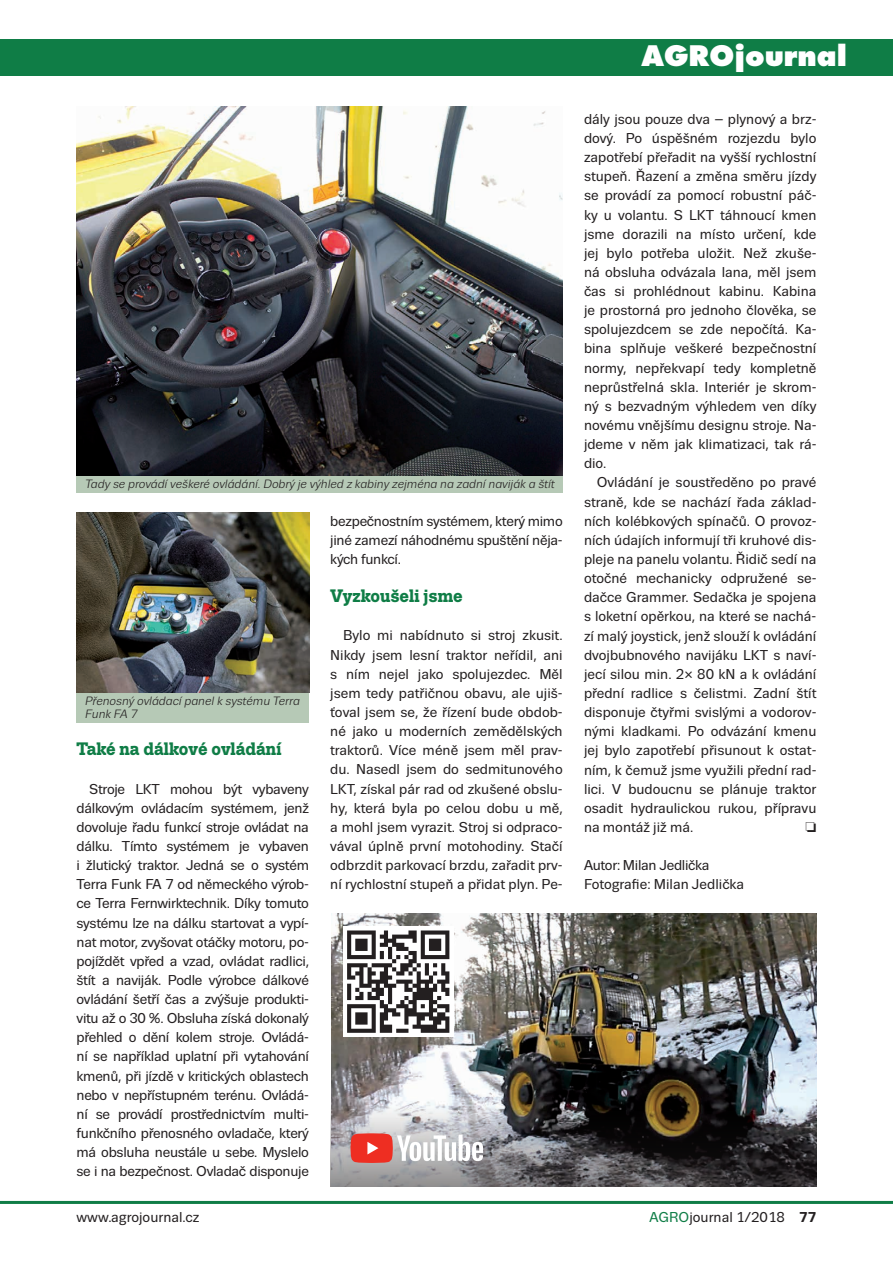
<style>
.page{position:relative;width:893px;height:1263px;background:#fff}
.page>*{position:absolute;margin:0;border:0;box-sizing:border-box;transform-origin:0 0}
.t1{font:800 27.45px "Futura";color:#fff}
.t2{font:700 18px "Trivia Slab";color:#0f7d46}
.t3{font:14.25px/19.2px "Trivia Sans";color:#231f20;text-align:justify}
.t4{font:14.25px/19.2px "Trivia Sans";letter-spacing:-.02em;color:#231f20}
.t5{font:italic 12px/13.5px "Trivia Sans";color:#231f20}
.s1{color:#0f7d46}
.s2{font-weight:700}
</style>
<div class="page">
<div style="left:0;top:39px;width:893px;height:37px;background:#0f7d46"></div>
<div style="left:77px;top:476px;width:486px;height:17px;background:#b6c9b6"></div>
<div style="left:77px;top:692px;width:232px;height:30px;background:#b6c9b6"></div>
<hr style="left:0;top:1201px;width:893px;height:3px;background:#0f7d46">
<img style="left:77px;top:106px;width:486px;height:370px">
<img style="left:77px;top:512px;width:232px;height:180px">
<img style="left:331px;top:913px;width:485px;height:193px">
<svg style="left:330px;top:1106px;width:486px;height:80px;background:#5d5b5b"></svg>
<svg style="left:351px;top:1133px;width:132px;height:30px"></svg>
<div style="left:343px;top:926px;width:110px;height:111px;background:#fff"></div>
<svg style="left:347px;top:930px;width:102px;height:103px"></svg>
<p class="t5" style="left:85px;top:478px;width:471px">Tady se provádí veškeré ovládání. Dobrý je výhled z kabiny zejména na zadní naviják a štít</p>
<p class="t5" style="left:85px;top:694px;width:216px">Přenosný ovládací panel k systému Terra<br>Funk FA 7</p>
<p class="t2" style="left:77px;top:739px;width:206px">Také na dálkové ovládání</p>
<p class="t3" style="left:77px;top:779px;width:234px;text-indent:13px">Stroje LKT mohou být vybaveny dálkovým ovládacím systémem, jenž dovoluje řadu funkcí stroje ovládat na dálku. Tímto systémem je vybaven i žlutický traktor. Jedná se o systém Terra Funk FA 7 od německého výrob&shy;ce Terra Fernwirktechnik. Díky tomuto systému lze na dálku startovat a vypí&shy;nat motor, zvyšovat otáčky motoru, po&shy;pojíždět vpřed a vzad, ovládat radlici, štít a naviják. Podle výrobce dálkové ovládání šetří čas a zvýšuje produkti&shy;vitu až o 30 %. Obsluha získá dokonalý přehled o dění kolem stroje. Ovládá&shy;ní se například uplatní při vytahování kmenů, při jízdě v kritických oblastech nebo v nepřístupném terénu. Ovládá&shy;ní se provádí prostřednictvím multi&shy;funkčního přenosného ovladače, který má obsluha neustále u sebe. Myslelo se i na bezpečnost. Ovladač disponuje</p>
<p class="t3" style="left:330px;top:511px;width:234px">bezpečnostním systémem, který mimo jiné zamezí náhodnému spuštění něja&shy;kých funkcí.</p>
<p class="t2" style="left:330px;top:586px;width:134px">Vyzkoušeli jsme</p>
<p class="t3" style="left:330px;top:626px;width:234px;text-indent:13px">Bylo mi nabídnuto si stroj zkusit.<br>Nikdy jsem lesní traktor neřídil, ani s ním nejel jako spolujezdec. Měl jsem tedy patřičnou obavu, ale ujiš&shy;ťoval jsem se, že řízení bude obdob&shy;né jako u moderních zemědělských traktorů. Více méně jsem měl prav&shy;du. Nasedl jsem do sedmitunového LKT, získal pár rad od zkušené obslu&shy;hy, která byla po celou dobu u mě, a mohl jsem vyrazit. Stroj si odpraco&shy;vával úplně první motohodiny. Stačí odbrzdit parkovací brzdu, zařadit prv&shy;ní rychlostní stupeň a přidat plyn. Pe-</p>
<h1 class="t1" style="left:641px;top:39px;width:207px">AGROjournal</h1>
<p class="t3" style="left:584px;top:110px;width:234px">dály jsou pouze dva – plynový a brz&shy;dový. Po úspěšném rozjezdu bylo zapotřebí přeřadit na vyšší rychlostní stupeň. Řazení a změna směru jízdy se provádí za pomocí robustní páč&shy;ky u volantu. S LKT táhnoucí kmen jsme dorazili na místo určení, kde jej bylo potřeba uložit. Než zkuše&shy;ná obsluha odvázala lana, měl jsem čas si prohlédnout kabinu. Kabina je prostorná pro jednoho člověka, se spolujezdcem se zde nepočítá. Ka&shy;bina splňuje veškeré bezpečnostní normy, nepřekvapí tedy kompletně neprůstřelná skla. Interiér je skrom&shy;ný s bezvadným výhledem ven díky novému vnějšímu designu stroje. Na&shy;jdeme v něm jak klimatizaci, tak rá&shy;dio.</p>
<p class="t3" style="left:584px;top:473px;width:234px;text-indent:13px">Ovládání je soustředěno po pravé straně, kde se nachází řada základ&shy;ních kolébkových spínačů. O provoz&shy;ních údajích informují tři kruhové dis&shy;pleje na panelu volantu. Řidič sedí na otočné mechanicky odpružené se&shy;dačce Grammer. Sedačka je spojena s loketní opěrkou, na které se nachá&shy;zí malý joystick, jenž slouží k ovládání dvojbubnového navijáku LKT s naví&shy;jecí silou min. 2× 80 kN a k ovládání přední radlice s čelistmi. Zadní štít disponuje čtyřmi svislými a vodorov&shy;nými kladkami. Po odvázání kmenu jej bylo zapotřebí přisunout k ostat&shy;ním, k čemuž jsme využili přední rad&shy;lici. V budoucnu se plánuje traktor osadit hydraulickou rukou, přípravu na montáž již má.</p>
<p class="t4" style="left:584px;top:856px;width:162px">Autor: Milan Jedlička<br>Fotografie: Milan Jedlička</p>
<p class="t3" style="left:77px;top:1208px;width:124px">www.agrojournal.cz</p>
<p class="t3" style="left:649px;top:1208px;width:168px"><span class="s1">AGRO</span>journal 1/2018 <span class="s2">77</span></p>
</div>
